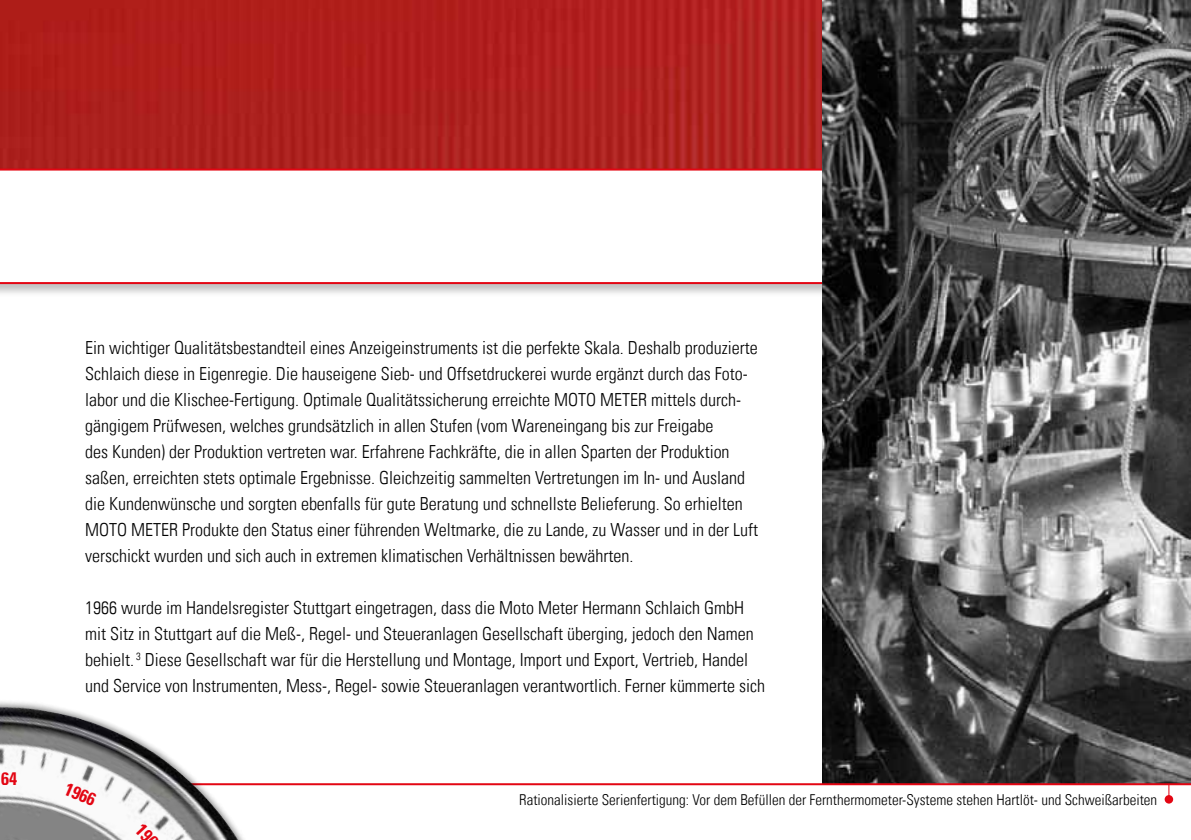
<style>
.page{position:relative;width:1191px;height:840px;background:#fff}
.page>*{position:absolute;margin:0;border:0;box-sizing:border-box;transform-origin:0 0}
.t1{font:300 condensed 18px/26px "Univers LT";color:#000}
.t2{font:700 condensed 18px "Univers LT";color:#e30613}
.t3{font:300 condensed 15px "Univers LT";color:#000}
</style>
<div class="page">
<img style="left:0;top:0;width:822px;height:166px">
<div style="left:0;top:166px;width:1191px;height:131px;background:#000;opacity:.25"></div>
<svg style="left:0;top:168px;width:822px;height:116px"></svg>
<svg style="left:1164px;top:794px;width:9px;height:9px"></svg>
<img style="left:822px;top:0;width:369px;height:782px">
<hr style="left:190px;top:782px;width:1001px;height:2px;background:#e30613">
<svg style="left:0;top:701px;width:374px;height:138px"></svg>
<img style="left:0;top:706px;width:238px;height:133px">
<svg style="left:135px;top:822px;width:19px;height:17px"></svg>
<p class="t2" style="left:1px;top:766px;width:17px">64</p>
<p class="t1" style="left:85px;top:334px;width:674px">Ein wichtiger Qualitätsbestandteil eines Anzeigeinstruments ist die perfekte Skala. Deshalb produzierte Schlaich diese in Eigenregie. Die hauseigene Sieb- und Offsetdruckerei wurde ergänzt durch das Foto&shy;labor und die Klischee-Fertigung. Optimale Qualitätssicherung erreichte MOTO METER mittels durch&shy;gängigem Prüfwesen, welches grundsätzlich in allen Stufen (vom Wareneingang bis zur Freigabe<br>des Kunden) der Produktion vertreten war. Erfahrene Fachkräfte, die in allen Sparten der Produktion saßen, erreichten stets optimale Ergebnisse. Gleichzeitig sammelten Vertretungen im In- und Ausland die Kundenwünsche und sorgten ebenfalls für gute Beratung und schnellste Belieferung. So erhielten MOTO METER Produkte den Status einer führenden Weltmarke, die zu Lande, zu Wasser und in der Luft verschickt wurden und sich auch in extremen klimatischen Verhältnissen bewährten.</p>
<p class="t1" style="left:85px;top:594px;width:681px">1966 wurde im Handelsregister Stuttgart eingetragen, dass die Moto Meter Hermann Schlaich GmbH mit Sitz in Stuttgart auf die Meß-, Regel- und Steueranlagen Gesellschaft überging, jedoch den Namen behielt. <sup>3</sup> Diese Gesellschaft war für die Herstellung und Montage, Import und Export, Vertrieb, Handel und Service von Instrumenten, Mess-, Regel- sowie Steueranlagen verantwortlich. Ferner kümmerte sich</p>
<p class="t2" style="left:70px;top:777px;width:33px;rotate:23deg">1966</p>
<p class="t3" style="left:519px;top:790px;width:639px">Rationalisierte Serienfertigung: Vor dem Befüllen der Fernthermometer-Systeme stehen Hartlöt- und Schweißarbeiten</p>
</div>
